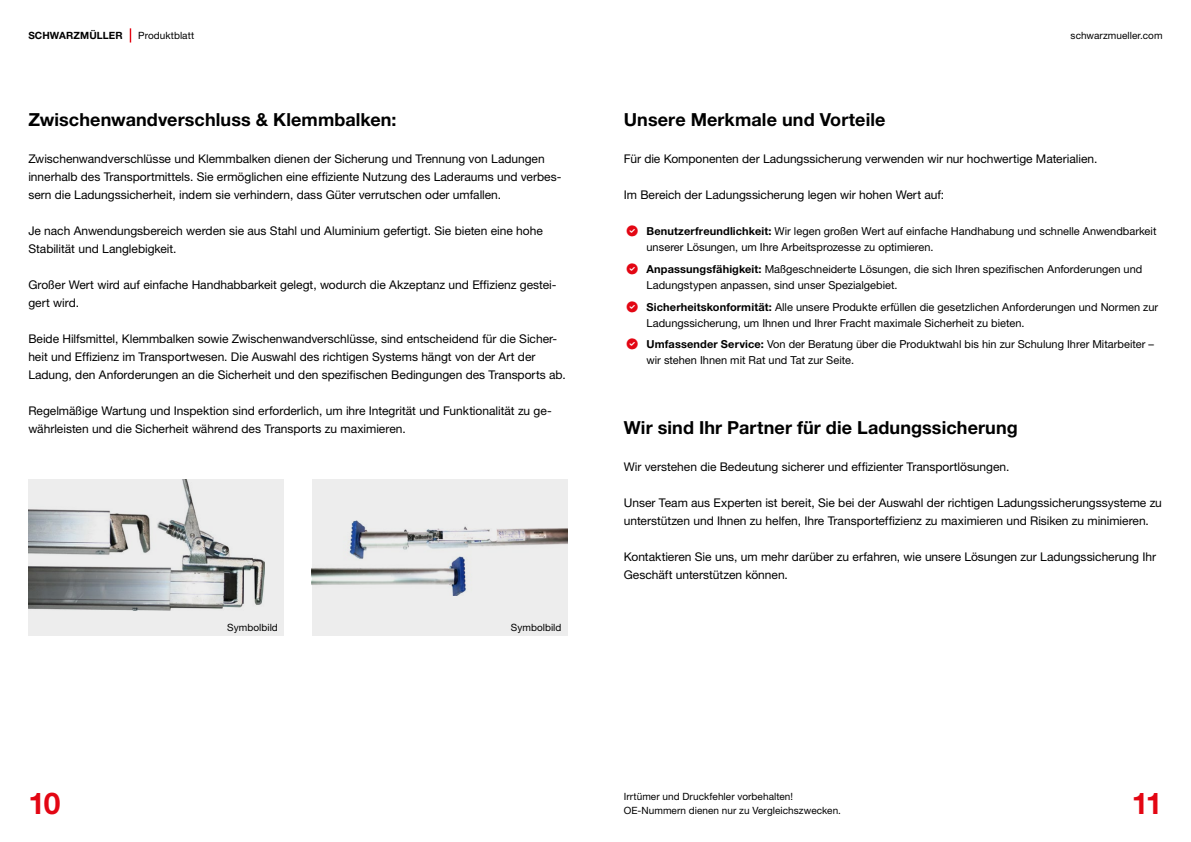
<style>
.page{position:relative;width:1191px;height:842px;background:#fff}
.page>*{position:absolute;margin:0;border:0;box-sizing:border-box;transform-origin:0 0}
.t1{font:700 30px "Helvetica Neue LT Pro";color:#e30613}
.t2{font:700 18px "Helvetica Neue LT Pro";letter-spacing:.005em;color:#000}
.t3{font:12px/18px "Helvetica Neue LT Pro";letter-spacing:-.005em;color:#000}
.t4{font:11px/16px "Helvetica Neue LT Pro";color:#000}
.t5{font:10px/14px "Helvetica Neue LT Pro";letter-spacing:.005em;color:#000}
.t6{font:700 10px "Helvetica Neue LT Pro";letter-spacing:.01em;color:#000}
.s1{font-weight:700}
</style>
<div class="page">
<svg style="left:130px;top:28px;width:1px;height:15px"></svg>
<div style="left:312px;top:479px;width:255px;height:157px;background:#ededed"></div>
<img style="left:312px;top:520px;width:255px;height:76px">
<div style="left:28px;top:479px;width:255px;height:157px;background:#ededed"></div>
<img style="left:28px;top:479px;width:237px;height:131px">
<p class="t6" style="left:28px;top:29px;width:96px">SCHWARZMÜLLER</p>
<p class="t5" style="left:138px;top:28px;width:57px">Produktblatt</p>
<p class="t5" style="left:1070px;top:28px;width:93px">schwarzmueller.com</p>
<h2 class="t2" style="left:28px;top:109px;width:370px">Zwischenwandverschluss &amp; Klemmbalken:</h2>
<h2 class="t2" style="left:624px;top:109px;width:263px">Unsere Merkmale und Vorteile</h2>
<p class="t3" style="left:28px;top:150px;width:534px">Zwischenwandverschlüsse und Klemmbalken dienen der Sicherung und Trennung von Ladungen innerhalb des Transportmittels. Sie ermöglichen eine effiziente Nutzung des Laderaums und verbes&shy;sern die Ladungssicherheit, indem sie verhindern, dass Güter verrutschen oder umfallen.</p>
<p class="t3" style="left:28px;top:222px;width:516px">Je nach Anwendungsbereich werden sie aus Stahl und Aluminium gefertigt. Sie bieten eine hohe<br>Stabilität und Langlebigkeit.</p>
<p class="t3" style="left:28px;top:276px;width:529px">Großer Wert wird auf einfache Handhabbarkeit gelegt, wodurch die Akzeptanz und Effizienz gestei&shy;gert wird.</p>
<p class="t3" style="left:28px;top:330px;width:539px">Beide Hilfsmittel, Klemmbalken sowie Zwischenwandverschlüsse, sind entscheidend für die Sicher&shy;heit und Effizienz im Transportwesen. Die Auswahl des richtigen Systems hängt von der Art der<br>Ladung, den Anforderungen an die Sicherheit und den spezifischen Bedingungen des Transports ab.</p>
<p class="t3" style="left:28px;top:402px;width:525px">Regelmäßige Wartung und Inspektion sind erforderlich, um ihre Integrität und Funktionalität zu ge&shy;währleisten und die Sicherheit während des Transports zu maximieren.</p>
<p class="t5" style="left:227px;top:620px;width:52px">Symbolbild</p>
<p class="t5" style="left:511px;top:620px;width:52px">Symbolbild</p>
<p class="t3" style="left:624px;top:150px;width:475px">Für die Komponenten der Ladungssicherung verwenden wir nur hochwertige Materialien.</p>
<p class="t3" style="left:624px;top:186px;width:322px">Im Bereich der Ladungssicherung legen wir hohen Wert auf:</p>
<p class="t4" style="left:646px;top:223px;width:511px"><span class="s1">Benutzerfreundlichkeit:</span> Wir legen großen Wert auf einfache Handhabung und schnelle Anwendbarkeit unserer Lösungen, um Ihre Arbeitsprozesse zu optimieren.</p>
<p class="t4" style="left:646px;top:261px;width:497px"><span class="s1">Anpassungsfähigkeit:</span> Maßgeschneiderte Lösungen, die sich Ihren spezifischen Anforderungen und<br>Ladungstypen anpassen, sind unser Spezialgebiet.</p>
<p class="t4" style="left:646px;top:299px;width:513px"><span class="s1">Sicherheitskonformität:</span> Alle unsere Produkte erfüllen die gesetzlichen Anforderungen und Normen zur<br>Ladungssicherung, um Ihnen und Ihrer Fracht maximale Sicherheit zu bieten.</p>
<p class="t4" style="left:646px;top:336px;width:509px"><span class="s1">Umfassender Service:</span> Von der Beratung über die Produktwahl bis hin zur Schulung Ihrer Mitarbeiter – wir stehen Ihnen mit Rat und Tat zur Seite.</p>
<h2 class="t2" style="left:624px;top:416px;width:395px">Wir sind Ihr Partner für die Ladungssicherung</h2>
<p class="t3" style="left:624px;top:457px;width:387px">Wir verstehen die Bedeutung sicherer und effizienter Transportlösungen.</p>
<p class="t3" style="left:624px;top:493px;width:539px">Unser Team aus Experten ist bereit, Sie bei der Auswahl der richtigen Ladungssicherungssysteme zu unterstützen und Ihnen zu helfen, Ihre Transporteffizienz zu maximieren und Risiken zu minimieren.</p>
<p class="t3" style="left:624px;top:547px;width:533px">Kontaktieren Sie uns, um mehr darüber zu erfahren, wie unsere Lösungen zur Ladungssicherung Ihr<br>Geschäft unterstützen können.</p>
<h1 class="t1" style="left:28px;top:784px;width:34px">10</h1>
<h1 class="t1" style="left:1132px;top:784px;width:32px">11</h1>
<p class="t5" style="left:624px;top:789px;width:219px">Irrtümer und Druckfehler vorbehalten!<br>OE-Nummern dienen nur zu Vergleichszwecken.</p>
</div>
